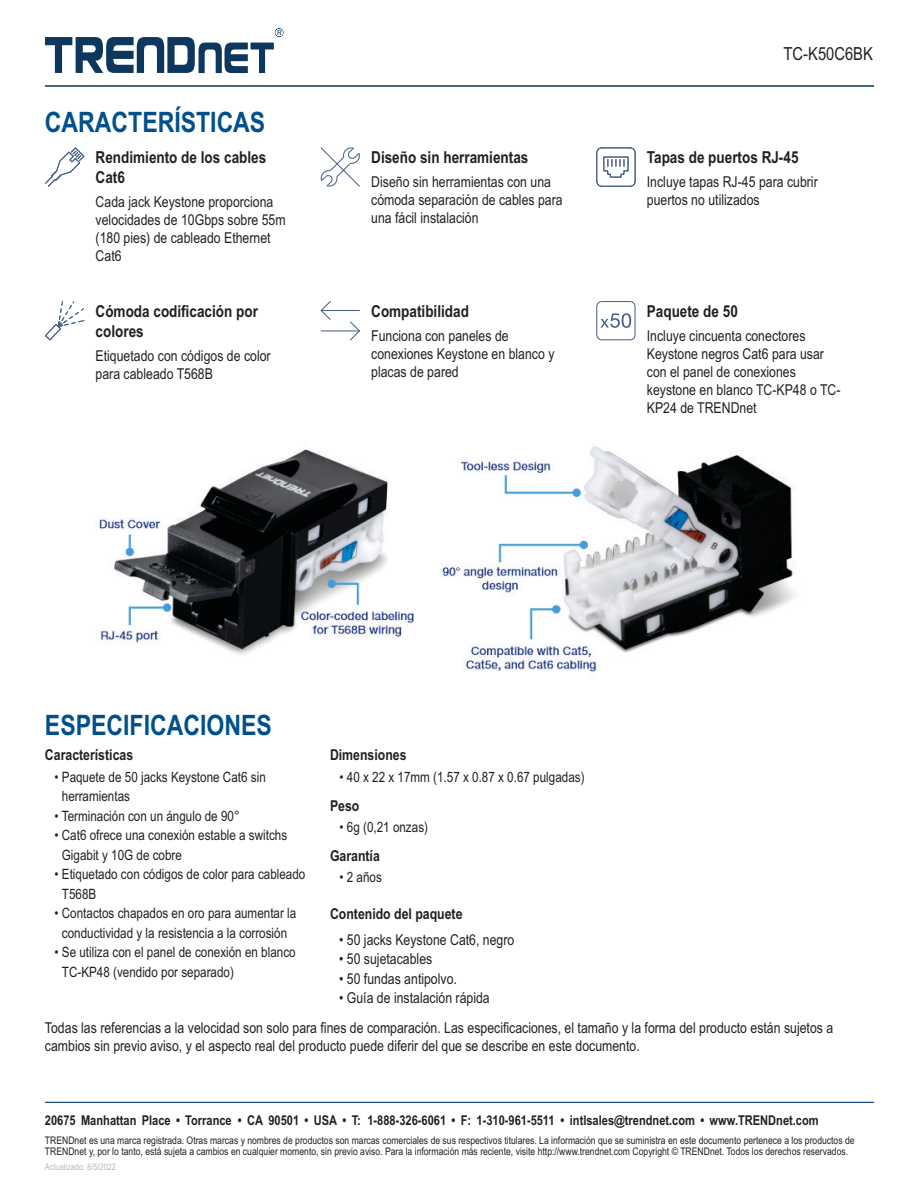
<style>
.page{position:relative;width:918px;height:1188px;background:#fff}
.page>*{position:absolute;margin:0;border:0;box-sizing:border-box;transform-origin:0 0}
.t1{font:700 28.2px "Arial Narrow";color:#00508c}
.t2{font:18px "Arial Narrow";color:#231f20}
.t3{font:700 16.5px/19.8px "Arial Narrow";color:#231f20}
.t4{font:15px/18px "Arial Narrow";color:#231f20}
.t5{font:700 15px "Arial Narrow";color:#231f20}
.t6{font:14.25px/19.5px "Arial Narrow";color:#231f20}
.t7{font:700 13.5px "Arial Narrow";color:#231f20}
.t8{font:10.5px/11.6px "Arial Narrow";color:#231f20}
.t9{font:9px "Arial Narrow";color:#b6b8ba}
</style>
<div class="page">
<img style="left:99px;top:446px;width:696px;height:226px">
<svg style="left:45px;top:28px;width:239px;height:45px"></svg>
<hr style="left:45px;top:85px;width:829px;height:2px;background:#194979">
<svg style="left:45px;top:147px;width:40px;height:40px"></svg>
<svg style="left:320px;top:147px;width:40px;height:40px"></svg>
<svg style="left:596px;top:147px;width:40px;height:40px"></svg>
<svg style="left:45px;top:301px;width:40px;height:40px"></svg>
<hr style="left:321px;top:330px;width:38px;height:1px;background:#465e89">
<svg style="left:349px;top:321px;width:11px;height:20px"></svg>
<hr style="left:321px;top:310px;width:38px;height:1px;background:#465e89">
<svg style="left:320px;top:301px;width:11px;height:19px"></svg>
<svg style="left:596px;top:301px;width:40px;height:40px"></svg>
<hr style="left:45px;top:1102px;width:829px;height:1px;background:#194979">
<h1 class="t1" style="left:45px;top:111px;width:222px">CARACTERÍSTICAS</h1>
<p class="t3" style="left:96px;top:149px;width:172px">Rendimiento de los cables<br>Cat6</p>
<p class="t4" style="left:96px;top:194px;width:192px">Cada jack Keystone proporciona velocidades de 10Gbps sobre 55m (180 pies) de cableado Ethernet<br>Cat6</p>
<p class="t3" style="left:96px;top:303px;width:164px">Cómoda codificación por colores</p>
<p class="t4" style="left:96px;top:348px;width:177px">Etiquetado con códigos de color para cableado T568B</p>
<p class="t3" style="left:371px;top:149px;width:159px">Diseño sin herramientas</p>
<p class="t4" style="left:371px;top:174px;width:193px">Diseño sin herramientas con una cómoda separación de cables para una fácil instalación</p>
<p class="t3" style="left:371px;top:303px;width:99px">Compatibilidad</p>
<p class="t4" style="left:371px;top:328px;width:185px">Funciona con paneles de conexiones Keystone en blanco y placas de pared</p>
<p class="t2" style="left:784px;top:47px;width:91px">TC-K50C6BK</p>
<p class="t3" style="left:647px;top:149px;width:153px">Tapas de puertos RJ-45</p>
<p class="t4" style="left:647px;top:174px;width:172px">Incluye tapas RJ-45 para cubrir puertos no utilizados</p>
<p class="t3" style="left:647px;top:303px;width:92px">Paquete de 50</p>
<p class="t4" style="left:647px;top:328px;width:195px">Incluye cincuenta conectores<br>Keystone negros Cat6 para usar con el panel de conexiones keystone en blanco TC-KP48 o TC-<br>KP24 de TRENDnet</p>
<h1 class="t1" style="left:45px;top:715px;width:228px">ESPECIFICACIONES</h1>
<p class="t5" style="left:45px;top:749px;width:90px">Características</p>
<p class="t6" style="left:62px;top:768px;width:205px;text-indent:-7px">• Paquete de 50 jacks Keystone Cat6 sin herramientas</p>
<p class="t6" style="left:54px;top:807px;width:187px">• Terminación con un ángulo de 90°</p>
<p class="t6" style="left:62px;top:827px;width:227px;text-indent:-7px">• Cat6 ofrece una conexión estable a switchs<br>Gigabit y 10G de cobre</p>
<p class="t6" style="left:62px;top:866px;width:245px;text-indent:-7px">• Etiquetado con códigos de color para cableado<br>T568B</p>
<p class="t6" style="left:54px;top:905px;width:243px;text-align:center">• Contactos chapados en oro para aumentar la conductividad y la resistencia a la corrosión</p>
<p class="t6" style="left:62px;top:944px;width:235px;text-indent:-7px">• Se utiliza con el panel de conexión en blanco<br>TC-KP48 (vendido por separado)</p>
<p class="t5" style="left:330px;top:749px;width:78px">Dimensiones</p>
<p class="t6" style="left:339px;top:768px;width:247px">• 40 x 22 x 17mm (1.57 x 0.87 x 0.67 pulgadas)</p>
<p class="t5" style="left:330px;top:800px;width:31px">Peso</p>
<p class="t6" style="left:339px;top:819px;width:90px">• 6g (0,21 onzas)</p>
<p class="t5" style="left:330px;top:850px;width:51px">Garantía</p>
<p class="t6" style="left:339px;top:869px;width:44px">• 2 años</p>
<p class="t5" style="left:330px;top:908px;width:134px">Contenido del paquete</p>
<p class="t4" style="left:339px;top:932px;width:177px">• 50 jacks Keystone Cat6, negro</p>
<p class="t4" style="left:339px;top:951px;width:95px">• 50 sujetacables</p>
<p class="t4" style="left:339px;top:971px;width:119px">• 50 fundas antipolvo.</p>
<p class="t4" style="left:45px;top:984px;width:790px;line-height:30px;text-indent:294px">• Guía de instalación rápida<br>Todas las referencias a la velocidad son solo para fines de comparación. Las especificaciones, el tamaño y la forma del producto están sujetos a</p>
<p class="t4" style="left:45px;top:1038px;width:596px">cambios sin previo aviso, y el aspecto real del producto puede diferir del que se describe en este documento.</p>
<p class="t7" style="left:45px;top:1115px;width:775px">20675 Manhattan Place • Torrance • CA 90501 • USA • T: 1-888-326-6061 • F: 1-310-961-5511 • intlsales@trendnet.com • www.TRENDnet.com</p>
<p class="t8" style="left:45px;top:1135px;width:811px">TRENDnet es una marca registrada. Otras marcas y nombres de productos son marcas comerciales de sus respectivos titulares. La información que se suministra en este documento pertenece a los productos de<br>TRENDnet y, por lo tanto, está sujeta a cambios en cualquier momento, sin previo aviso. Para la información más reciente, visite http://www.trendnet.com Copyright © TRENDnet. Todos los derechos reservados.</p>
<p class="t9" style="left:45px;top:1164px;width:72px">Actualizado: 8/5/2022</p>
</div>
